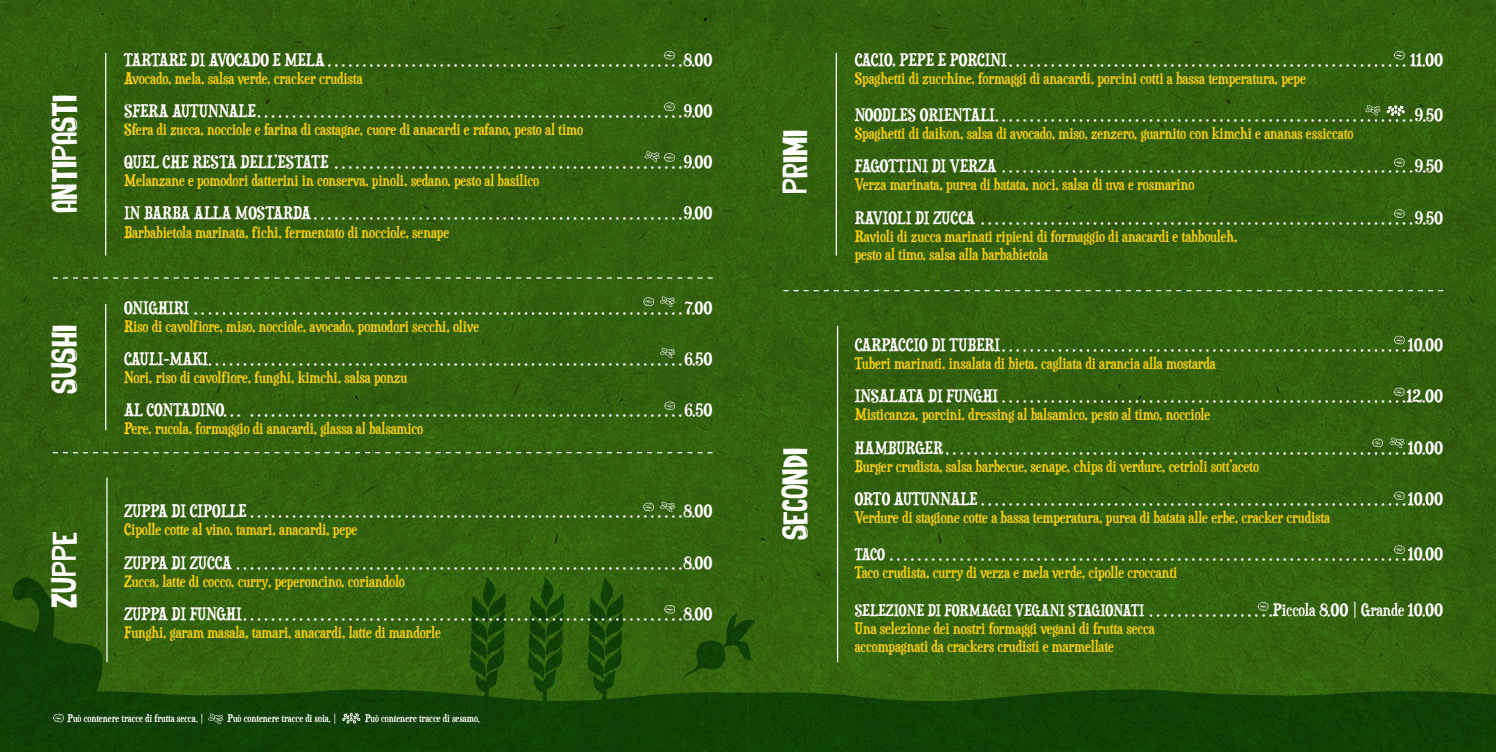
<style>
.page{position:relative;width:1496px;height:752px;background:#fff}
.page>*{position:absolute;margin:0;border:0;box-sizing:border-box;transform-origin:0 0}
.t1{font:16.25px "Duality";color:#fff}
.t2{font:16.25px "Cheap Potatoes";color:#fff}
.t3{font:15px "Duality";color:#ffd100}
.t4{font:15px "Duality";color:#fff}
.t5{font:10px "Duality";color:#fff}
.s1{font-size:15px}
.s2{font-size:16.25px}
</style>
<div class="page">
<div style="left:0;top:0;width:1495px;height:751px;background:#33600d"></div>
<svg style="left:468px;top:576px;width:39px;height:112px"></svg>
<svg style="left:526px;top:576px;width:39px;height:112px"></svg>
<svg style="left:586px;top:577px;width:39px;height:111px"></svg>
<svg style="left:112px;top:688px;width:635px;height:63px;fill:#104105"></svg>
<svg style="left:748px;top:688px;width:747px;height:63px;fill:#104205"></svg>
<svg style="left:53px;top:277px;width:659px;height:1px"></svg>
<svg style="left:783px;top:290px;width:659px;height:1px"></svg>
<svg style="left:53px;top:452px;width:659px;height:1px"></svg>
<hr style="left:835px;top:53px;width:2px;height:202px;background:#fff">
<hr style="left:105px;top:53px;width:1px;height:202px;background:#fff">
<svg style="left:663px;top:51px;width:11px;height:9px"></svg>
<svg style="left:663px;top:102px;width:11px;height:9px"></svg>
<hr style="left:105px;top:304px;width:1px;height:126px;background:#fff">
<svg style="left:664px;top:401px;width:11px;height:9px"></svg>
<svg style="left:643px;top:297px;width:11px;height:9px"></svg>
<svg style="left:660px;top:296px;width:15px;height:11px"></svg>
<svg style="left:644px;top:151px;width:30px;height:11px"></svg>
<svg style="left:660px;top:347px;width:15px;height:11px"></svg>
<hr style="left:106px;top:477px;width:2px;height:184px;background:#fff">
<svg style="left:664px;top:604px;width:91px;height:77px"></svg>
<svg style="left:643px;top:502px;width:11px;height:9px"></svg>
<svg style="left:660px;top:501px;width:15px;height:11px"></svg>
<svg style="left:0;top:574px;width:112px;height:177px"></svg>
<svg style="left:208px;top:713px;width:15px;height:10px"></svg>
<svg style="left:342px;top:712px;width:18px;height:11px"></svg>
<hr style="left:837px;top:325px;width:1px;height:336px;background:#fff">
<svg style="left:1365px;top:105px;width:15px;height:10px"></svg>
<svg style="left:1386px;top:105px;width:18px;height:11px"></svg>
<svg style="left:1393px;top:158px;width:11px;height:9px"></svg>
<svg style="left:1393px;top:209px;width:11px;height:9px"></svg>
<svg style="left:1389px;top:437px;width:15px;height:11px"></svg>
<svg style="left:1393px;top:335px;width:11px;height:9px"></svg>
<svg style="left:1393px;top:387px;width:11px;height:9px"></svg>
<svg style="left:1372px;top:438px;width:10px;height:9px"></svg>
<svg style="left:1393px;top:491px;width:11px;height:9px"></svg>
<svg style="left:1393px;top:545px;width:11px;height:8px"></svg>
<svg style="left:1257px;top:602px;width:11px;height:8px"></svg>
<svg style="left:1393px;top:51px;width:11px;height:8px"></svg>
<p class="t2" style="left:56px;top:213px;width:120px;rotate:-90deg">ANTIPASTI</p>
<p class="t2" style="left:56px;top:393px;width:70px;rotate:-90deg">SUSHI</p>
<p class="t2" style="left:56px;top:608px;width:78px;rotate:-90deg">ZUPPE</p>
<p class="t1" style="left:124px;top:49px;width:206px">TARTARE DI AVOCADO E MELA...................................................</p>
<p class="t1" style="left:683px;top:49px;width:31px">8.00</p>
<p class="t3" style="left:124px;top:69px;width:240px">Avocado, mela, salsa verde, cracker crudista</p>
<p class="t1" style="left:124px;top:101px;width:137px">SFERA AUTUNNALE.............................................................</p>
<p class="t1" style="left:684px;top:101px;width:30px">9.00</p>
<p class="t3" style="left:124px;top:120px;width:460px">Sfera di zucca, nocciole e farina di castagne, cuore di anacardi e rafano, pesto al timo</p>
<p class="t1" style="left:124px;top:152px;width:212px">QUEL CHE RESTA DELL’ESTATE..................................................</p>
<p class="t1" style="left:684px;top:152px;width:30px">9.00</p>
<p class="t3" style="left:124px;top:171px;width:416px">Melanzane e pomodori datterini in conserva, pinoli, sedano, pesto al basilico</p>
<p class="t1" style="left:124px;top:203px;width:192px">IN BARBA ALLA MOSTARDA.....................................................</p>
<p class="t1" style="left:684px;top:203px;width:30px">9.00</p>
<p class="t3" style="left:124px;top:222px;width:326px">Barbabietola marinata, fichi, fermentato di nocciole, senape</p>
<p class="t1" style="left:124px;top:297px;width:72px">ONIGHIRI......................................................................</p>
<p class="t1" style="left:685px;top:297px;width:29px">7.00</p>
<p class="t3" style="left:124px;top:316px;width:356px">Riso di cavolfiore, miso, nocciole, avocado, pomodori secchi, olive</p>
<p class="t1" style="left:124px;top:348px;width:89px">CAULI-MAKI....................................................................</p>
<p class="t1" style="left:684px;top:348px;width:30px">6.50</p>
<p class="t3" style="left:124px;top:367px;width:284px">Nori, riso di cavolfiore, funghi, kimchi, salsa ponzu</p>
<p class="t1" style="left:124px;top:399px;width:128px">AL CONTADINO… ..............................................................</p>
<p class="t1" style="left:684px;top:399px;width:30px">6.50</p>
<p class="t3" style="left:124px;top:419px;width:300px">Pere, rucola, formaggio di anacardi, glassa al balsamico</p>
<p class="t1" style="left:124px;top:500px;width:128px">ZUPPA DI CIPOLLE..............................................................</p>
<p class="t1" style="left:683px;top:500px;width:31px">8.00</p>
<p class="t3" style="left:124px;top:520px;width:235px">Cipolle cotte al vino, tamari, anacardi, pepe</p>
<p class="t1" style="left:124px;top:552px;width:114px">ZUPPA DI ZUCCA................................................................</p>
<p class="t1" style="left:683px;top:552px;width:31px">8.00</p>
<p class="t3" style="left:124px;top:571px;width:282px">Zucca, latte di cocco, curry, peperoncino, coriandolo</p>
<p class="t1" style="left:124px;top:603px;width:123px">ZUPPA DI FUNGHI...............................................................</p>
<p class="t1" style="left:683px;top:603px;width:31px">8.00</p>
<p class="t3" style="left:124px;top:622px;width:318px">Funghi, garam masala, tamari, anacardi, latte di mandorle</p>
<p class="t5" style="left:68px;top:711px;width:137px">Può contenere tracce di frutta secca. |</p>
<p class="t5" style="left:228px;top:711px;width:110px">Può contenere tracce di soia. |</p>
<p class="t5" style="left:365px;top:711px;width:116px">Può contenere tracce di sesamo.</p>
<p class="t2" style="left:786px;top:194px;width:66px;rotate:-90deg">PRIMI</p>
<p class="t2" style="left:786px;top:540px;width:94px;rotate:-90deg">SECONDI</p>
<p class="t1" style="left:854px;top:49px;width:157px">CACIO, PEPE E PORCINI..........................................................</p>
<p class="t1" style="left:1409px;top:49px;width:35px">11.00</p>
<p class="t3" style="left:854px;top:69px;width:452px">Spaghetti di zucchine, formaggi di anacardi, porcini cotti a bassa temperatura, pepe</p>
<p class="t1" style="left:854px;top:105px;width:145px">NOODLES ORIENTALI............................................................</p>
<p class="t1" style="left:1414px;top:105px;width:30px">9.50</p>
<p class="t3" style="left:854px;top:124px;width:500px">Spaghetti di daikon, salsa di avocado, miso, zenzero, guarnito con kimchi e ananas essiccato</p>
<p class="t1" style="left:854px;top:156px;width:149px">FAGOTTINI DI VERZA...........................................................</p>
<p class="t1" style="left:1414px;top:156px;width:30px">9.50</p>
<p class="t3" style="left:854px;top:175px;width:341px">Verza marinata, purea di batata, noci, salsa di uva e rosmarino</p>
<p class="t1" style="left:854px;top:207px;width:128px">RAVIOLI DI ZUCCA..............................................................</p>
<p class="t1" style="left:1414px;top:207px;width:30px">9.50</p>
<p class="t3" style="left:854px;top:227px;width:384px">Ravioli di zucca marinati ripieni di formaggio di anacardi e tabbouleh,</p>
<p class="t3" style="left:854px;top:245px;width:195px">pesto al timo, salsa alla barbabietola</p>
<p class="t1" style="left:854px;top:334px;width:150px">CARPACCIO DI TUBERI..........................................................</p>
<p class="t1" style="left:1407px;top:334px;width:37px">10.00</p>
<p class="t3" style="left:854px;top:354px;width:362px">Tuberi marinati, insalata di bieta, cagliata di arancia alla mostarda</p>
<p class="t1" style="left:854px;top:386px;width:149px">INSALATA DI FUNGHI..........................................................</p>
<p class="t1" style="left:1406px;top:386px;width:38px">12.00</p>
<p class="t3" style="left:854px;top:405px;width:357px">Misticanza, porcini, dressing al balsamico, pesto al timo, nocciole</p>
<p class="t1" style="left:854px;top:437px;width:93px">HAMBURGER..................................................................</p>
<p class="t1" style="left:1407px;top:437px;width:37px">10.00</p>
<p class="t3" style="left:854px;top:456px;width:406px">Burger crudista, salsa barbecue, senape, chips di verdure, cetrioli sott’aceto</p>
<p class="t1" style="left:854px;top:488px;width:128px">ORTO AUTUNNALE.............................................................</p>
<p class="t1" style="left:1407px;top:488px;width:37px">10.00</p>
<p class="t3" style="left:854px;top:507px;width:477px">Verdure di stagione cotte a bassa temperatura, purea di batata alle erbe, cracker crudista</p>
<p class="t1" style="left:854px;top:544px;width:36px"><span class="s1">TACO</span>..........................................................................</p>
<p class="t1" style="left:1407px;top:544px;width:37px">10.00</p>
<p class="t3" style="left:854px;top:563px;width:324px">Taco crudista, curry di verza e mela verde, cipolle croccanti</p>
<p class="t4" style="left:854px;top:600px;width:296px">SELEZIONE DI FORMAGGI VEGANI STAGIONATI<span class="s2">..................</span></p>
<p class="t1" style="left:1272px;top:599px;width:172px">Piccola 8.00 | Grande 10.00</p>
<p class="t3" style="left:854px;top:618px;width:301px">Una selezione dei nostri formaggi vegani di frutta secca</p>
<p class="t3" style="left:854px;top:636px;width:261px">accompagnati da crackers crudisti e marmellate</p>
</div>
